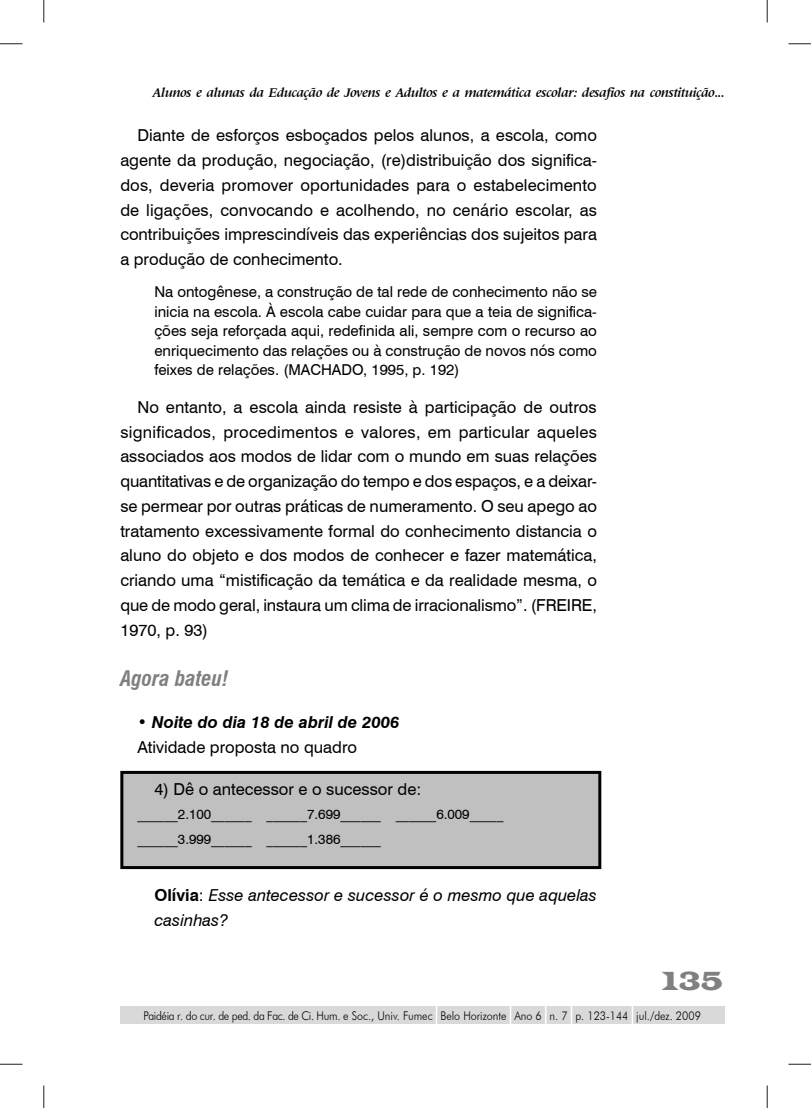
<style>
.page{position:relative;width:811px;height:1108px;background:#fff}
.page>*{position:absolute;margin:0;border:0;box-sizing:border-box;transform-origin:0 0}
.t1{font:27px "Latin Wid D OV QZJXLB";color:#808080;scale:.7 1}
.t2{font:21px "Swiss 721 BT Bold Condensed Italic OV CBKXLB";color:#808080}
.t3{font:16.5px/24.8px "Swiss 721 BT Roman OV SXJXLB";color:#000;text-align:justify}
.t4{font:16.5px/24.8px "Swiss 721 BT Italic OV UXJXLB";color:#000}
.t5{font:16.5px "Swiss 721 BT Bold Italic OV GBKXLB";color:#000}
.t6{font:15px/19.5px "Swiss 721 BT Roman OV SXJXLB";color:#000;text-align:justify}
.t7{font:13.5px "Latin 725 BT Bold Italic OV UZJXLB";letter-spacing:-.03em;color:#000}
.t8{font:13.5px/24.8px "Swiss 721 BT Roman OV SXJXLB";color:#000}
.t9{font:12px "Futura BT Light OV IXJXLB";color:#000;scale:.9 1}
.s1{font-family:"Swiss 721 BT Roman OV EZJXLB"}
.s2{font-family:"Swiss 721 BT Bold OV YXJXLB"}
.s3{font-family:"Swiss 721 BT Roman OV SXJXLB"}
</style>
<div class="page">
<div style="left:120px;top:1006px;width:604px;height:18px;background:#d9d9d9"></div>
<hr style="left:435px;top:1005px;width:2px;height:21px;background:#fff">
<hr style="left:509px;top:1005px;width:2px;height:21px;background:#fff">
<svg style="left:545px;top:1006px;width:1px;height:18px"></svg>
<hr style="left:570px;top:1005px;width:2px;height:21px;background:#fff">
<hr style="left:631px;top:1006px;width:2px;height:20px;background:#fff">
<div style="left:122px;top:772px;width:477px;height:96px;background:#c0c0c0"></div>
<div style="left:120px;top:771px;width:481px;height:98px;border:3px solid #000"></div>
<svg style="left:0;top:44px;width:22px;height:1px"></svg>
<svg style="left:788px;top:44px;width:22px;height:1px"></svg>
<svg style="left:0;top:1064px;width:22px;height:1px"></svg>
<svg style="left:788px;top:1064px;width:22px;height:1px"></svg>
<svg style="left:44px;top:0;width:1px;height:22px"></svg>
<svg style="left:44px;top:1085px;width:1px;height:23px"></svg>
<svg style="left:766px;top:0;width:1px;height:22px"></svg>
<svg style="left:766px;top:1085px;width:1px;height:23px"></svg>
<p class="t7" style="left:153px;top:85px;width:573px">Alunos e alunas da Educação de Jovens e Adultos e a matemática escolar: desafios na constituição...</p>
<p class="t3" style="left:120px;top:123px;width:478px;text-indent:17px">Diante de esforços esboçados pelos alunos, a escola, como agente da produção, negociação, (re)distribuição dos significa&shy;dos, deveria promover oportunidades para o estabelecimento de ligações, convocando e acolhendo, no cenário escolar, as contribuições imprescindíveis das experi<span class="s1">ê</span>ncias dos sujeitos para a produção de conhecimento.</p>
<p class="t6" style="left:154px;top:282px;width:444px">Na ontog<span class="s1">ê</span>nese, a construção de tal rede de conhecimento não se inicia na escola. <span class="s1">à</span> escola cabe cuidar para que a teia de significa&shy;ções seja reforçada aqui, redefinida ali, sempre com o recurso ao enriquecimento das relações ou à construção de novos nós como feixes de relações. (MACHADO, 1995, p. 192)</p>
<p class="t3" style="left:120px;top:395px;width:478px;text-indent:17px">No entanto, a escola ainda resiste à participação de outros significados, procedimentos e valores, em particular aqueles associados aos modos de lidar com o mundo em suas relações quantitativas e de organização do tempo e dos espaços, e a deixar&shy;se permear por outras práticas de numeramento. O seu apego ao tratamento excessivamente formal do conhecimento distancia o aluno do objeto e dos modos de conhecer e fazer matemática, criando uma <span class="s1">“</span>mistificação da temática e da realidade mesma, o que de modo geral, instaura um clima de irracionalismo”. (FREIRE, 1970, p. 93)</p>
<p class="t2" style="left:120px;top:666px;width:109px">Agora bateu!</p>
<p class="t5" style="left:137px;top:716px;width:264px">• Noite do dia 18 de abril de 2006</p>
<p class="t3" style="left:137px;top:735px;width:221px">Atividade proposta no quadro</p>
<p class="t3" style="left:154px;top:777px;width:268px">4) D<span class="s1">ê</span> o antecessor e o sucessor de:</p>
<p class="t8" style="left:137px;top:802px;width:367px">______2.100______ ______7.699______ ______6.009_____ ______3.999______ ______1.386______</p>
<p class="t4" style="left:154px;top:883px;width:444px"><span class="s2">Olívia</span><span class="s3">:</span> Esse antecessor e sucessor é o mesmo que aquelas casinhas?</p>
<h1 class="t1" style="left:661px;top:964px;width:89px">135</h1>
<p class="t9" style="left:143px;top:1008px;width:621px">Paidéia r. do cur. de ped. da Fac. de Ci. Hum. e Soc., Univ. Fumec Belo Horizonte Ano 6 n. 7 p. 123-144 jul./dez. 2009</p>
</div>
